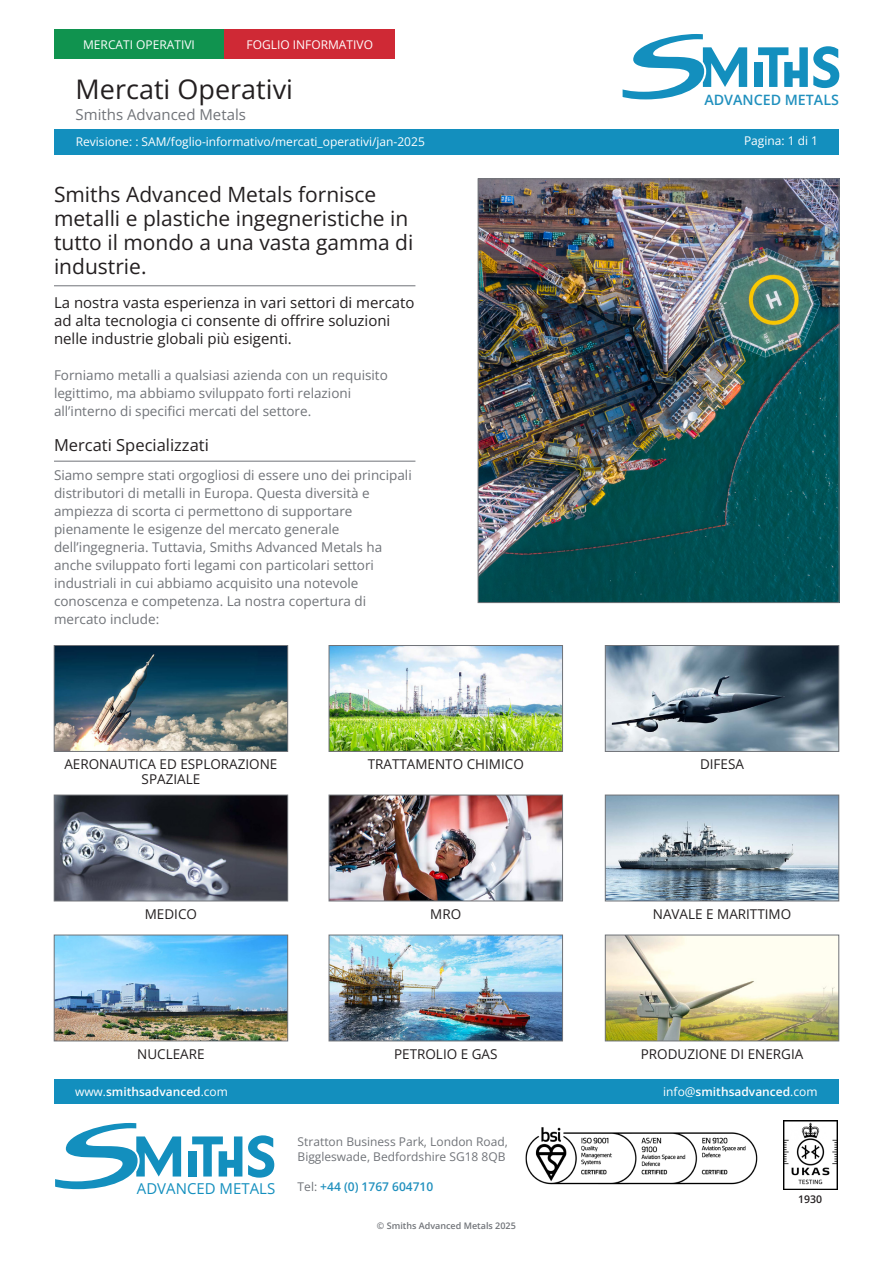
<style>
.page{position:relative;width:893px;height:1263px;background:#fff}
.page>*{position:absolute;margin:0;border:0;box-sizing:border-box;transform-origin:0 0}
.t1{font:27px "Open Sans";color:#231f20}
.t2{font:21px/24px "Open Sans";color:#231f20}
.t3{font:16.5px "Open Sans";color:#231f20}
.t4{font:15px/18px "Open Sans";color:#231f20}
.t5{font:15px "Open Sans";color:#707378}
.t6{font:15px "Open Sans";color:#138fbe}
.t7{font:600 14.25px "Open Sans";color:#2090be}
.t8{font:13.5px/18px "Open Sans";color:#707378}
.t9{font:13.5px "Open Sans";color:#231f20}
.t10{font:12px "Open Sans";color:#fff}
.t11{font:12px/15px "Open Sans";color:#707378}
.t12{font:600 12px "Open Sans";color:#fff}
.t13{font:600 12px "Open Sans";color:#2090be}
.t14{font:600 10.5px "Open Sans";color:#231f20}
.t15{font:600 9px "Open Sans";color:#707378}
.s1{font-weight:400}
.s2{font-weight:400;color:#707378}
</style>
<div class="page">
<div style="left:54px;top:129px;width:785px;height:25px;background:#138fbe"></div>
<img style="left:480px;top:181px;width:357px;height:420px">
<div style="left:478px;top:179px;width:361px;height:424px;border:1px solid #707378"></div>
<div style="left:54px;top:130px;width:785px;height:25px;background:#138fbe"></div>
<svg style="left:623px;top:34px;width:124px;height:65px"></svg>
<div style="left:754px;top:62px;width:8px;height:25px;background:#138fbe"></div>
<svg style="left:758px;top:46px;width:81px;height:42px"></svg>
<div style="left:54px;top:29px;width:170px;height:29px;background:#10934f"></div>
<div style="left:225px;top:29px;width:170px;height:29px;background:#cf2935"></div>
<hr style="left:54px;top:286px;width:361px;height:1px;background:#707378">
<svg style="left:55px;top:1123px;width:126px;height:66px"></svg>
<div style="left:188px;top:1151px;width:8px;height:25px;background:#138fbe"></div>
<svg style="left:192px;top:1136px;width:50px;height:40px"></svg>
<svg style="left:248px;top:1135px;width:26px;height:43px"></svg>
<img style="left:525px;top:1127px;width:233px;height:58px">
<img style="left:783px;top:1120px;width:54px;height:69px">
<div style="left:54px;top:1079px;width:785px;height:25px;background:#138fbe"></div>
<hr style="left:54px;top:461px;width:361px;height:1px;background:#707378">
<img style="left:56px;top:647px;width:230px;height:103px">
<div style="left:54px;top:645px;width:234px;height:107px;border:1px solid #707378"></div>
<img style="left:607px;top:647px;width:230px;height:103px">
<div style="left:605px;top:645px;width:234px;height:107px;border:1px solid #707378"></div>
<img style="left:331px;top:647px;width:230px;height:103px">
<div style="left:329px;top:645px;width:234px;height:107px;border:1px solid #707378"></div>
<img style="left:56px;top:797px;width:230px;height:102px">
<div style="left:54px;top:795px;width:234px;height:106px;border:1px solid #707378"></div>
<img style="left:607px;top:797px;width:230px;height:102px">
<div style="left:605px;top:795px;width:234px;height:106px;border:1px solid #707378"></div>
<img style="left:331px;top:797px;width:230px;height:102px">
<div style="left:329px;top:795px;width:234px;height:106px;border:1px solid #707378"></div>
<img style="left:56px;top:937px;width:230px;height:102px">
<div style="left:54px;top:935px;width:234px;height:106px;border:1px solid #707378"></div>
<img style="left:607px;top:937px;width:230px;height:102px">
<div style="left:605px;top:935px;width:234px;height:106px;border:1px solid #707378"></div>
<img style="left:331px;top:937px;width:230px;height:102px">
<div style="left:329px;top:935px;width:234px;height:106px;border:1px solid #707378"></div>
<p class="t10" style="left:83px;top:37px;width:113px">MERCATI OPERATIVI</p>
<p class="t10" style="left:247px;top:37px;width:128px">FOGLIO INFORMATIVO</p>
<p class="t1" style="left:76px;top:71px;width:219px">Mercati Operativi</p>
<p class="t5" style="left:76px;top:104px;width:172px">Smiths Advanced Metals</p>
<p class="t10" style="left:76px;top:133px;width:351px">Revisione: : SAM/foglio-informativo/mercati_operativi/jan-2025</p>
<p class="t10" style="left:744px;top:132px;width:76px">Pagina: 1 di 1</p>
<p class="t7" style="left:704px;top:90px;width:136px">ADVANCED METALS</p>
<p class="t10" style="left:96px;top:134px;width:241px">: SMC/info_sheet/heat_t eatments/jun2021</p>
<p class="t10" style="left:747px;top:133px;width:72px">Pages 2 of 2</p>
<p class="t2" style="left:54px;top:182px;width:361px">Smiths Advanced Metals fornisce metalli e plastiche ingegneristiche in tutto il mondo a una vasta gamma di industrie.</p>
<p class="t4" style="left:54px;top:294px;width:362px">La nostra vasta esperienza in vari settori di mercato ad alta tecnologia ci consente di offrire soluzioni nelle industrie globali più esigenti.</p>
<p class="t8" style="left:54px;top:366px;width:335px">Forniamo metalli a qualsiasi azienda con un requisito</p>
<p class="t8" style="left:54px;top:384px;width:299px">legittimo, ma abbiamo sviluppato forti relazioni</p>
<p class="t8" style="left:54px;top:402px;width:259px">all’interno di specifici mercati del settore.</p>
<p class="t3" style="left:54px;top:434px;width:156px">Mercati Specializzati</p>
<p class="t8" style="left:54px;top:466px;width:359px">Siamo sempre stati orgogliosi di essere uno dei principali distributori di metalli in Europa. Questa diversità e</p>
<p class="t8" style="left:54px;top:502px;width:300px">ampiezza di scorta ci permettono di supportare</p>
<p class="t8" style="left:54px;top:520px;width:287px">pienamente le esigenze del mercato generale</p>
<p class="t8" style="left:54px;top:538px;width:330px">dell’ingegneria. Tuttavia, Smiths Advanced Metals ha</p>
<p class="t8" style="left:54px;top:556px;width:322px">anche sviluppato forti legami con particolari settori</p>
<p class="t8" style="left:54px;top:574px;width:306px">industriali in cui abbiamo acquisito una notevole</p>
<p class="t8" style="left:54px;top:592px;width:314px">conoscenza e competenza. La nostra copertura di</p>
<p class="t8" style="left:54px;top:610px;width:107px">mercato include:</p>
<p class="t9" style="left:64px;top:755px;width:215px">AERONAUTICA ED ESPLORAZIONE</p>
<p class="t9" style="left:142px;top:770px;width:60px">SPAZIALE</p>
<p class="t9" style="left:368px;top:755px;width:158px">TRATTAMENTO CHIMICO</p>
<p class="t9" style="left:700px;top:755px;width:45px">DIFESA</p>
<p class="t9" style="left:145px;top:905px;width:54px">MEDICO</p>
<p class="t9" style="left:430px;top:905px;width:32px">MRO</p>
<p class="t9" style="left:653px;top:905px;width:140px">NAVALE E MARITTIMO</p>
<p class="t9" style="left:137px;top:1044px;width:69px">NUCLEARE</p>
<p class="t9" style="left:394px;top:1044px;width:105px">PETROLIO E GAS</p>
<p class="t9" style="left:641px;top:1044px;width:164px">PRODUZIONE DI ENERGIA</p>
<p class="t12" style="left:75px;top:1083px;width:154px"><span class="s1">www.</span>smithsadvanced<span class="s1">.com</span></p>
<p class="t12" style="left:663px;top:1084px;width:156px"><span class="s1">info@</span>smithsadvanced<span class="s1">.com</span></p>
<p class="t6" style="left:137px;top:1178px;width:140px">ADVANCED METALS</p>
<p class="t11" style="left:298px;top:1134px;width:212px">Stratton Business Park, London Road,<br>Biggleswade, Bedfordshire SG18 8QB</p>
<p class="t13" style="left:298px;top:1178px;width:137px"><span class="s2">Tel:</span> +44 (0) 1767 604710</p>
<p class="t15" style="left:377px;top:1219px;width:140px">© Smiths Advanced Metals 2025</p>
<p class="t14" style="left:798px;top:1192px;width:26px">1930</p>
</div>
